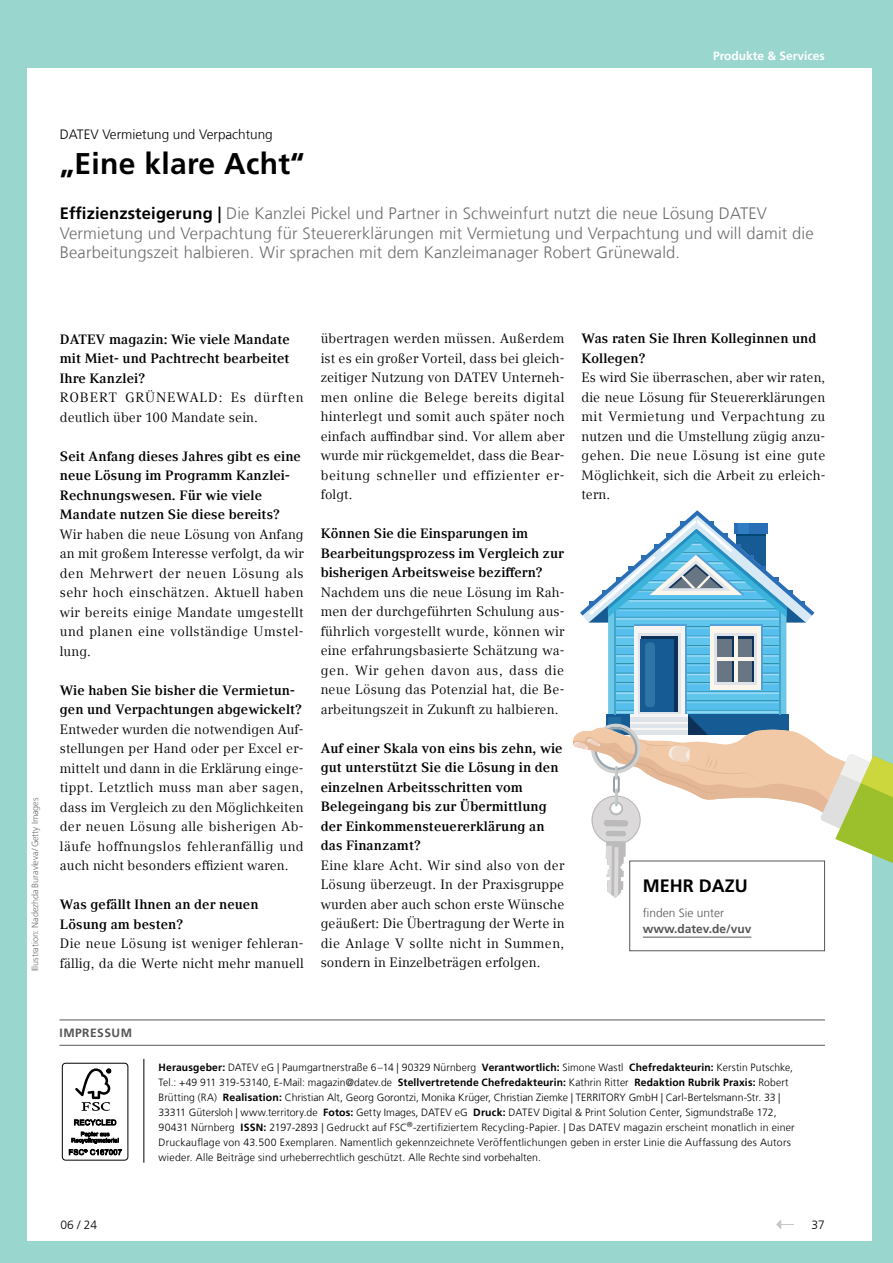
<style>
.page{position:relative;width:893px;height:1263px;background:#99d6cd}
.page>*{position:absolute;margin:0;border:0;box-sizing:border-box;transform-origin:0 0}
.t1{font:700 30px "Frutiger LT Com";letter-spacing:.01em;color:#000}
.t2{font:700 18px "Frutiger LT Com";color:#000}
.t3{font:300 16.5px/19.5px "Frutiger LT Com";letter-spacing:.01em;color:#6e6e6e}
.t4{font:13.5px/19.5px "Compatil Text LT Pro";letter-spacing:.015em;color:#000;text-align:justify}
.t5{font:700 13.5px/19.5px "Compatil Text LT Pro";letter-spacing:.01em;color:#000}
.t6{font:300 13.5px "Frutiger LT Com";color:#000}
.t7{font:700 12px "Frutiger LT Com";color:#fff}
.t8{font:700 12px "Frutiger LT Com";color:#565655}
.t9{font:300 12px "Frutiger LT Com";color:#565655}
.t10{font:700 12px "Frutiger LT Com";letter-spacing:.04em;color:#565655}
.t11{font:300 12px "Frutiger LT Com";color:#000}
.t12{font:300 10.5px/15px "Frutiger LT Com";letter-spacing:.015em;color:#000}
.t13{font:300 9px "Frutiger LT Com";letter-spacing:-.01em;color:#6e6e6e}
.s1{font-weight:700;color:#000}
.s2{font-weight:700}
</style>
<div class="page">
<div style="left:28px;top:68px;width:844px;height:1173px;background:#fff"></div>
<svg style="left:572px;top:510px;width:321px;height:388px"></svg>
<hr style="left:60px;top:1045px;width:765px;height:1px;background:#565655">
<hr style="left:60px;top:1019px;width:765px;height:1px;background:#565655">
<div style="left:62px;top:1063px;width:66px;height:97px;border:1px solid #000;border-radius:3px"></div>
<svg style="left:75px;top:1068px;width:36px;height:43px"></svg>
<svg style="left:74px;top:1119px;width:42px;height:6px"></svg>
<svg style="left:69px;top:1132px;width:53px;height:23px"></svg>
<hr style="left:144px;top:1059px;width:1px;height:104px;background:#000">
<hr style="left:643px;top:937px;width:108px;height:1px;background:#565655">
<div style="left:629px;top:861px;width:196px;height:90px;border:1px solid #565655"></div>
<svg style="left:776px;top:1220px;width:18px;height:9px"></svg>
<p class="t6" style="left:60px;top:126px;width:214px">DATEV Vermietung und Verpachtung</p>
<h1 class="t1" style="left:60px;top:145px;width:246px">„Eine klare Acht“</h1>
<p class="t7" style="left:713px;top:48px;width:113px">Produkte &amp; Services</p>
<p class="t3" style="left:60px;top:203px;width:755px"><span class="s1">Effizienzsteigerung |</span> Die Kanzlei Pickel und Partner in Schweinfurt nutzt die neue Lösung DATEV<br>Vermietung und Verpachtung für Steuererklärungen mit Vermietung und Verpachtung und will damit die<br>Bearbeitungszeit halbieren. Wir sprachen mit dem Kanzleimanager Robert Grünewald.</p>
<p class="t13" style="left:30px;top:971px;width:175px;rotate:-90deg">Illustration: Nadezhda Buravleva/Getty Images</p>
<p class="t5" style="left:60px;top:329px;width:231px;text-align:justify">DATEV magazin: Wie viele Mandate mit Miet- und Pachtrecht bearbeitet Ihre Kanzlei?</p>
<p class="t4" style="left:60px;top:388px;width:245px">ROBERT GRÜNEWALD: Es dürften deutlich über 100 Mandate sein.</p>
<p class="t5" style="left:60px;top:446px;width:243px">Seit Anfang dieses Jahres gibt es eine neue Lösung im Programm Kanzlei-Rechnungswesen. Für wie viele Mandate nutzen Sie diese bereits?</p>
<p class="t4" style="left:60px;top:524px;width:245px">Wir haben die neue Lösung von Anfang an mit großem Interesse verfolgt, da wir den Mehrwert der neuen Lösung als sehr hoch einschätzen. Aktuell haben wir bereits einige Mandate umgestellt und planen eine vollständige Umstel&shy;lung.</p>
<p class="t5" style="left:60px;top:680px;width:244px">Wie haben Sie bisher die Vermietun&shy;gen und Verpachtungen abgewickelt?</p>
<p class="t4" style="left:60px;top:719px;width:245px">Entweder wurden die notwendigen Auf&shy;stellungen per Hand oder per Excel er&shy;mittelt und dann in die Erklärung einge&shy;tippt. Letztlich muss man aber sagen, dass im Vergleich zu den Möglichkeiten der neuen Lösung alle bisherigen Ab&shy;läufe hoffnungslos fehleranfällig und auch nicht besonders effizient waren.</p>
<p class="t5" style="left:60px;top:895px;width:200px">Was gefällt Ihnen an der neuen<br>Lösung am besten?</p>
<p class="t4" style="left:60px;top:934px;width:245px">Die neue Lösung ist weniger fehleran&shy;fällig, da die Werte nicht mehr manuell</p>
<p class="t4" style="left:321px;top:329px;width:245px">übertragen werden müssen. Außerdem ist es ein großer Vorteil, dass bei gleich&shy;zeitiger Nutzung von DATEV Unterneh&shy;men online die Belege bereits digital hinterlegt und somit auch später noch einfach auffindbar sind. Vor allem aber wurde mir rückgemeldet, dass die Bear&shy;beitung schneller und effizienter er&shy;folgt.</p>
<p class="t5" style="left:321px;top:524px;width:245px">Können Sie die Einsparungen im<br>Bearbeitungsprozess im Vergleich zur bisherigen Arbeitsweise beziffern?</p>
<p class="t4" style="left:321px;top:583px;width:245px">Nachdem uns die neue Lösung im Rah&shy;men der durchgeführten Schulung aus&shy;führlich vorgestellt wurde, können wir eine erfahrungsbasierte Schätzung wa&shy;gen. Wir gehen davon aus, dass die neue Lösung das Potenzial hat, die Be&shy;arbeitungszeit in Zukunft zu halbieren.</p>
<p class="t5" style="left:321px;top:738px;width:243px">Auf einer Skala von eins bis zehn, wie gut unterstützt Sie die Lösung in den einzelnen Arbeitsschritten vom<br>Belegeingang bis zur Übermittlung der Einkommensteuererklärung an das Finanzamt?</p>
<p class="t4" style="left:321px;top:855px;width:245px">Eine klare Acht. Wir sind also von der Lösung überzeugt. In der Praxisgruppe wurden aber auch schon erste Wünsche geäußert: Die Übertragung der Werte in die Anlage V sollte nicht in Summen, sondern in Einzelbeträgen erfolgen.</p>
<p class="t5" style="left:581px;top:329px;width:236px">Was raten Sie Ihren Kolleginnen und<br>Kollegen?</p>
<p class="t4" style="left:581px;top:368px;width:245px">Es wird Sie überraschen, aber wir raten, die neue Lösung für Steuererklärungen mit Vermietung und Verpachtung zu nutzen und die Umstellung zügig anzu&shy;gehen. Die neue Lösung ist eine gute Möglichkeit, sich die Arbeit zu erleich&shy;tern.</p>
<h2 class="t2" style="left:643px;top:874px;width:106px">MEHR DAZU</h2>
<p class="t9" style="left:643px;top:905px;width:83px">finden Sie unter</p>
<p class="t8" style="left:643px;top:922px;width:110px">www.datev.de/vuv</p>
<p class="t10" style="left:60px;top:1025px;width:74px">IMPRESSUM</p>
<p class="t11" style="left:60px;top:1217px;width:38px">06 / 24</p>
<p class="t12" style="left:159px;top:1059px;width:638px"><span class="s2">Herausgeber:</span> DATEV eG | Paumgartnerstraße 6–14 | 90329 Nürnberg <span class="s2">Verantwortlich:</span> Simone Wastl <span class="s2">Chefredakteurin:</span> Kerstin Putschke, Tel.: +49 911 319-53140, E-Mail: magazin@datev.de <span class="s2">Stellvertretende Chefredakteurin:</span> Kathrin Ritter <span class="s2">Redaktion Rubrik Praxis:</span> Robert Brütting (RA) <span class="s2">Realisation:</span> Christian Alt, Georg Gorontzi, Monika Krüger, Christian Ziemke | TERRITORY GmbH | Carl-Bertelsmann-Str. 33 | 33311 Gütersloh | www.territory.de <span class="s2">Fotos:</span> Getty Images, DATEV eG <span class="s2">Druck:</span> DATEV Digital &amp; Print Solution Center, Sigmundstraße 172, 90431 Nürnberg <span class="s2">ISSN:</span> 2197-2893 | Gedruckt auf FSC<sup>®</sup>-zertifiziertem Recycling-Papier. | Das DATEV magazin erscheint monatlich in einer Druckauflage von 43.500 Exemplaren. Namentlich gekennzeichnete Veröffentlichungen geben in erster Linie die Auffassung des Autors wieder. Alle Beiträge sind urheberrechtlich geschützt. Alle Rechte sind vorbehalten.</p>
<p class="t11" style="left:812px;top:1217px;width:15px">37</p>
</div>
